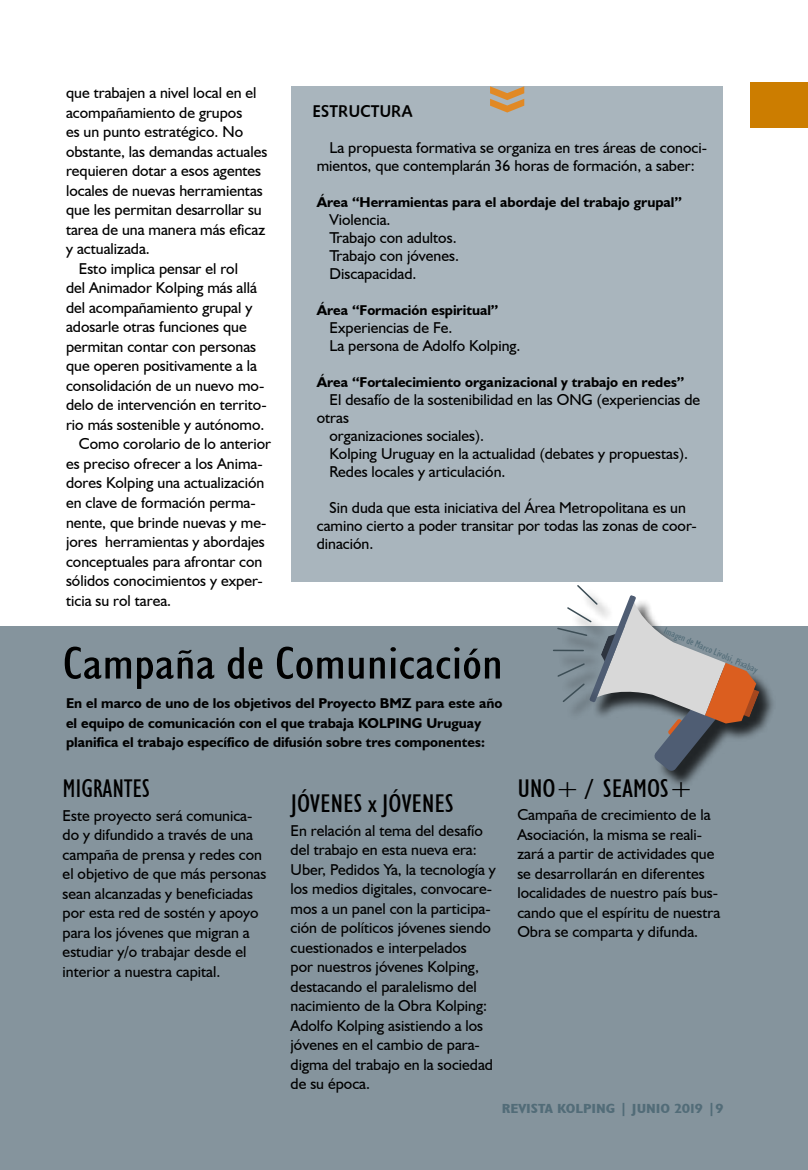
<style>
.page{position:relative;width:808px;height:1170px;background:#fff}
.page>*{position:absolute;margin:0;border:0;box-sizing:border-box;transform-origin:0 0}
.t1{font:condensed 45.9px "Humanist 521 BT";color:#000;scale:1.26 1}
.t2{font:condensed 25.65px "Humanist 521 BT";letter-spacing:-.01em;color:#000;scale:1.16 1}
.t3{font:condensed 25.65px "Humanist 521 BT";letter-spacing:-.01em;color:#000;scale:1.05 1}
.t4{font:17.1px "Humanist 531 BT Bold A";color:#000;scale:.95 1}
.t5{font:15.75px/19.5px "Humanist 521 BT";color:#000}
.t6{font:700 14.25px/19.5px "Humanist 521 BT";color:#000}
.t7{font:700 condensed 13.2px "Humanist 521 BT";color:#526c78;scale:1.25 1}
.t8{font:condensed 9.75px "Humanist 521 BT";color:#526c78;scale:1.1 1}
</style>
<div class="page">
<div style="left:291px;top:86px;width:432px;height:496px;background:#a9b5bd"></div>
<div style="left:0;top:626px;width:808px;height:543px;background:#85949d"></div>
<svg style="left:490px;top:86px;width:34px;height:26px"></svg>
<div style="left:593px;top:597px;width:184px;height:192px;background:#000;opacity:.75"></div>
<hr style="left:554px;top:649px;width:29px;height:2px;background:#3c4d55">
<svg style="left:556px;top:585px;width:203px;height:186px"></svg>
<div style="left:750px;top:82px;width:58px;height:45px;background:#cc7d00"></div>
<p class="t5" style="left:66px;top:83px;width:192px">que trabajen a nivel local en el</p>
<p class="t5" style="left:66px;top:102px;width:178px">acompañamiento de grupos</p>
<p class="t5" style="left:66px;top:122px;width:179px">es un punto estratégico. No</p>
<p class="t5" style="left:66px;top:141px;width:203px">obstante, las demandas actuales</p>
<p class="t5" style="left:66px;top:161px;width:197px">requieren dotar a esos agentes</p>
<p class="t5" style="left:66px;top:180px;width:198px">locales de nuevas herramientas</p>
<p class="t5" style="left:66px;top:200px;width:197px">que les permitan desarrollar su</p>
<p class="t5" style="left:66px;top:219px;width:201px">tarea de una manera más eficaz</p>
<p class="t5" style="left:66px;top:239px;width:85px">y actualizada.</p>
<p class="t5" style="left:79px;top:258px;width:161px">Esto implica pensar el rol</p>
<p class="t5" style="left:66px;top:278px;width:192px">del Animador Kolping más allá</p>
<p class="t5" style="left:66px;top:297px;width:188px">del acompañamiento grupal y</p>
<p class="t5" style="left:66px;top:317px;width:182px">adosarle otras funciones que</p>
<p class="t5" style="left:66px;top:336px;width:192px">permitan contar con personas</p>
<p class="t5" style="left:66px;top:356px;width:193px">que operen positivamente a la</p>
<p class="t5" style="left:66px;top:375px;width:200px">consolidación de un nuevo mo-</p>
<p class="t5" style="left:66px;top:395px;width:202px">delo de intervención en territo-</p>
<p class="t5" style="left:66px;top:414px;width:200px">rio más sostenible y autónomo.</p>
<p class="t5" style="left:79px;top:434px;width:194px">Como corolario de lo anterior</p>
<p class="t5" style="left:66px;top:453px;width:198px">es preciso ofrecer a los Anima-</p>
<p class="t5" style="left:66px;top:473px;width:200px">dores Kolping una actualización</p>
<p class="t5" style="left:66px;top:492px;width:191px">en clave de formación perma-</p>
<p class="t5" style="left:66px;top:512px;width:202px">nente, que brinde nuevas y me-</p>
<p class="t5" style="left:66px;top:531px;width:200px">jores herramientas y abordajes</p>
<p class="t5" style="left:66px;top:551px;width:198px">conceptuales para afrontar con</p>
<p class="t5" style="left:66px;top:570px;width:198px">sólidos conocimientos y exper-</p>
<p class="t5" style="left:66px;top:590px;width:107px">ticia su rol tarea.</p>
<p class="t4" style="left:313px;top:100px;width:107px">ESTRUCTURA</p>
<p class="t5" style="left:317px;top:138px;width:392px;line-height:18px;text-indent:13px">La propuesta formativa se organiza en tres áreas de conoci&shy;mientos, que contemplarán 36 horas de formación, a saber:</p>
<p class="t6" style="left:317px;top:192px;width:367px">Área “Herramientas para el abordaje del trabajo grupal”</p>
<p class="t5" style="left:330px;top:210px;width:131px;line-height:18px">Violencia.<br>Trabajo con adultos.<br>Trabajo con jóvenes.<br>Discapacidad.</p>
<p class="t6" style="left:317px;top:300px;width:183px">Área “Formación espiritual”</p>
<p class="t5" style="left:330px;top:318px;width:192px;line-height:18px">Experiencias de Fe.<br>La persona de Adolfo Kolping.</p>
<p class="t6" style="left:317px;top:372px;width:369px">Área “Fortalecimiento organizacional y trabajo en redes”</p>
<p class="t5" style="left:330px;top:389px;width:372px">El desafío de la sostenibilidad en las ONG (experiencias de</p>
<p class="t5" style="left:317px;top:407px;width:34px">otras</p>
<p class="t5" style="left:330px;top:425px;width:156px">organizaciones sociales).</p>
<p class="t5" style="left:330px;top:443px;width:360px">Kolping Uruguay en la actualidad (debates y propuestas).</p>
<p class="t5" style="left:330px;top:461px;width:177px">Redes locales y articulación.</p>
<p class="t5" style="left:317px;top:498px;width:381px;line-height:18px;text-indent:13px">Sin duda que esta iniciativa del Área Metropolitana es un camino cierto a poder transitar por todas las zonas de coor&shy;dinación.</p>
<h1 class="t1" style="left:63px;top:636px;width:351px">Campaña de Comunicación</h1>
<p class="t6" style="left:66px;top:693px;width:438px">En el marco de uno de los objetivos del Proyecto BMZ para este año el equipo de comunicación con el que trabaja KOLPING Uruguay planifica el trabajo específico de difusión sobre tres componentes:</p>
<h2 class="t3" style="left:63px;top:773px;width:85px">MIGRANTES</h2>
<p class="t5" style="left:63px;top:805px;width:205px">Este proyecto será comunica&shy;do y difundido a través de una campaña de prensa y redes con el objetivo de que más personas sean alcanzadas y beneficiadas por esta red de sostén y apoyo para los jóvenes que migran a estudiar y/o trabajar desde el interior a nuestra capital.</p>
<h2 class="t2" style="left:291px;top:788px;width:143px">JÓVENES x JÓVENES</h2>
<p class="t5" style="left:291px;top:820px;width:207px">En relación al tema del desafío del trabajo en esta nueva era:<br>Uber, Pedidos Ya, la tecnología y los medios digitales, convocare&shy;mos a un panel con la participa&shy;ción de políticos jóvenes siendo cuestionados e interpelados<br>por nuestros jóvenes Kolping, destacando el paralelismo del nacimiento de la Obra Kolping:<br>Adolfo Kolping asistiendo a los jóvenes en el cambio de para&shy;digma del trabajo en la sociedad de su época.</p>
<p class="t8" style="left:666px;top:625px;width:94px;rotate:23deg">Imagen de Marco Livolsi, Pixabay</p>
<h2 class="t2" style="left:517px;top:773px;width:154px">UNO+ / SEAMOS+</h2>
<p class="t5" style="left:517px;top:804px;width:204px">Campaña de crecimiento de la<br>Asociación, la misma se reali&shy;zará a partir de actividades que se desarrollarán en diferentes localidades de nuestro país bus&shy;cando que el espíritu de nuestra<br>Obra se comparta y difunda.</p>
<p class="t7" style="left:502px;top:1099px;width:179px">REVISTA KOLPING | JUNIO 2019 |9</p>
</div>
